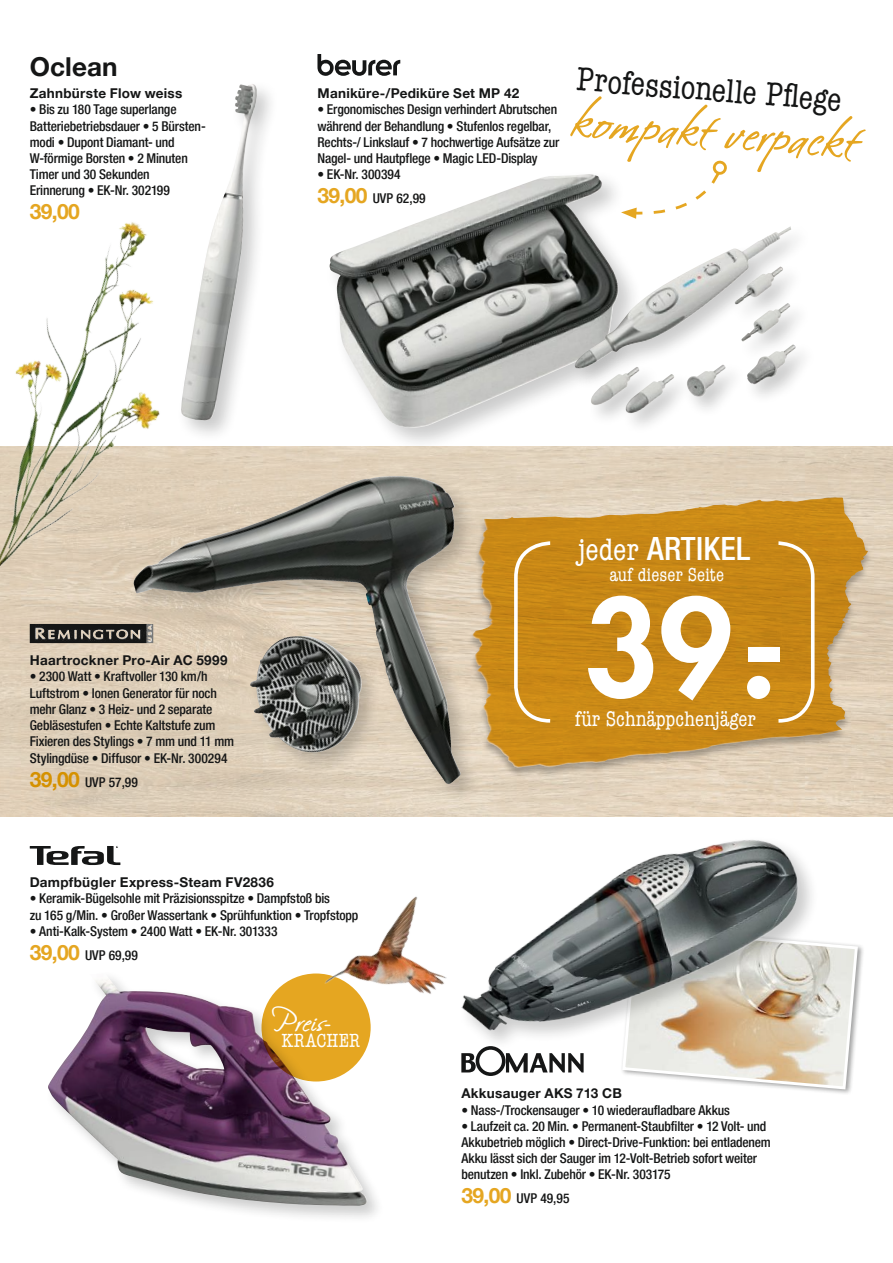
<style>
.page{position:relative;width:893px;height:1263px;background:#fff}
.page>*{position:absolute;margin:0;border:0;box-sizing:border-box;transform-origin:0 0}
.t1{font:800 130.2px "Futura Std";color:#fff}
.t2{font:55.2px "Junge Script Std";color:#e5a621}
.t3{font:condensed 34.5px "American Typewriter";color:#151616}
.t4{font:500 condensed 32.1px "Helvetica Neue LT Pro";letter-spacing:.01em;color:#fff}
.t5{font:31.05px "Junge Script Std";letter-spacing:-.015em;color:#fff}
.t6{font:700 26.1px "Helvetica Neue LT Pro";letter-spacing:.005em;color:#151616}
.t7{font:condensed 21.75px "American Typewriter";color:#fff}
.t8{font:700 21px "Helvetica Neue LT Pro";color:#e5a621}
.t9{font:condensed 19.65px "American Typewriter";letter-spacing:.005em;color:#fff}
.t10{font:condensed 19.35px "American Typewriter";color:#fff}
.t11{font:500 condensed 13.5px/16.2px "Helvetica Neue LT Pro";letter-spacing:-.01em;color:#151616}
.t12{font:700 13.5px "Helvetica Neue LT Pro";letter-spacing:.02em;color:#151616}
.s1{font-weight:700;font-stretch:normal;font-size:21px;color:#e5a621}
.s2{font-weight:700;font-stretch:normal;font-size:21px;color:#d59100}
.s3{font-family:"American Typewriter";font-weight:400}
</style>
<div class="page">
<div style="left:620px;top:924px;width:244px;height:171px;background:#151616;opacity:.4"></div>
<svg style="left:621px;top:925px;width:238px;height:166px"></svg>
<svg style="left:30px;top:846px;width:90px;height:19px"></svg>
<svg style="left:317px;top:54px;width:83px;height:22px"></svg>
<div style="left:45px;top:970px;width:340px;height:254px;background:#151616;opacity:.22"></div>
<img style="left:48px;top:973px;width:319px;height:233px">
<div style="left:129px;top:471px;width:353px;height:334px;background:#151616;opacity:.22"></div>
<img style="left:132px;top:476px;width:329px;height:309px">
<img style="left:223px;top:84px;width:35px;height:275px">
<div style="left:325px;top:169px;width:317px;height:282px;background:#151616;opacity:.22"></div>
<img style="left:330px;top:174px;width:288px;height:254px">
<div style="left:571px;top:223px;width:245px;height:211px;background:#151616;opacity:.22"></div>
<img style="left:575px;top:229px;width:216px;height:140px">
<img style="left:430px;top:776px;width:399px;height:311px">
<svg style="left:261px;top:973px;width:110px;height:108px"></svg>
<div style="left:712px;top:160px;width:15px;height:15px;border:3px solid #e5a621;border-radius:5px"></div>
<svg style="left:621px;top:170px;width:100px;height:49px"></svg>
<img style="left:0;top:198px;width:239px;height:445px">
<img style="left:268px;top:844px;width:248px;height:248px">
<div style="left:246px;top:631px;width:137px;height:143px;background:#151616;opacity:.22"></div>
<img style="left:250px;top:636px;width:113px;height:117px">
<div style="left:467px;top:497px;width:406px;height:281px;background:#151616;opacity:.3"></div>
<img style="left:472px;top:497px;width:373px;height:271px">
<svg style="left:512px;top:539px;width:42px;height:185px;background:#ce942d"></svg>
<svg style="left:775px;top:539px;width:41px;height:185px;background:#cb912d"></svg>
<h3 class="t6" style="left:30px;top:50px;width:89px">Oclean</h3>
<p class="t12" style="left:30px;top:85px;width:154px">Zahnbürste Flow weiss</p>
<p class="t11" style="left:30px;top:101px;width:178px">• Bis zu 180 Tage superlange<br>Batteriebetriebsdauer • 5 Bürsten&shy;modi • Dupont Diamant- und<br>W-förmige Borsten • 2 Minuten<br>Timer und 30 Sekunden<br>Erinnerung • EK-Nr. 302199</p>
<h3 class="t8" style="left:30px;top:199px;width:52px">39,00</h3>
<p class="t12" style="left:317px;top:85px;width:203px">Maniküre-/Pediküre Set MP 42</p>
<p class="t11" style="left:317px;top:101px;width:243px">• Ergonomisches Design verhindert Abrutschen während der Behandlung • Stufenlos regelbar, Rechts-/ Linkslauf • 7 hochwertige Aufsätze zur Nagel- und Hautpflege • Magic LED-Display</p>
<p class="t11" style="left:317px;top:162px;width:110px;line-height:24px">• EK-Nr. 300394<br><span class="s1">39,00</span> UVP 62,99</p>
<h3 class="t3" style="left:579px;top:52px;width:267px;rotate:5deg">Professionelle Pfl ege</h3>
<h2 class="t2" style="left:574px;top:90px;width:288px;rotate:5deg">kompakt verpackt</h2>
<p class="t12" style="left:30px;top:652px;width:199px">Haartrockner Pro-Air AC 5999</p>
<p class="t11" style="left:30px;top:668px;width:206px">• 2300 Watt • Kraftvoller 130 km/h Luftstrom • Ionen Generator für noch mehr Glanz • 3 Heiz- und 2 separate Gebläsestufen • Echte Kaltstufe zum Fixieren des Stylings • 7 mm und 11 mm Stylingdüse • Diffusor • EK-Nr. 300294</p>
<p class="t11" style="left:30px;top:773px;width:110px"><span class="s2">39,00</span> UVP 57,99</p>
<p class="t12" style="left:30px;top:874px;width:246px">Dampfbügler Express-Steam FV2836</p>
<p class="t11" style="left:30px;top:890px;width:330px">• Keramik-Bügelsohle mit Präzisionsspitze • Dampfstoß bis<br>zu 165 g/Min. • Großer Wassertank • Sprühfunktion • Tropfstopp</p>
<p class="t11" style="left:30px;top:919px;width:249px;line-height:24px">• Anti-Kalk-System • 2400 Watt • EK-Nr. 301333<br><span class="s1">39,00</span> UVP 69,99</p>
<h3 class="t5" style="left:272px;top:1006px;width:61px">Preis-</h3>
<h3 class="t9" style="left:281px;top:1026px;width:80px">KRACHER</h3>
<h3 class="t4" style="left:578px;top:529px;width:174px"><span class="s3">jeder</span> ARTIKEL</h3>
<h3 class="t10" style="left:609px;top:560px;width:116px">auf dieser Seite</h3>
<h1 class="t1" style="left:584px;top:566px;width:203px">39.-</h1>
<h3 class="t7" style="left:575px;top:703px;width:183px">für Schnäppchenjäger</h3>
<p class="t12" style="left:461px;top:1085px;width:162px">Akkusauger AKS 713 CB</p>
<p class="t11" style="left:461px;top:1101px;width:270px">• Nass-/Trockensauger • 10 wiederaufladbare Akkus</p>
<p class="t11" style="left:461px;top:1118px;width:311px">• Laufzeit ca. 20 Min. • Permanent-Staubfilter • 12 Volt- und Akkubetrieb möglich • Direct-Drive-Funktion: bei entladenem Akku lässt sich der Sauger im 12-Volt-Betrieb sofort weiter benutzen • Inkl. Zubehör • EK-Nr. 303175</p>
<p class="t11" style="left:461px;top:1190px;width:110px"><span class="s1">39,00</span> UVP 49,95</p>
</div>
